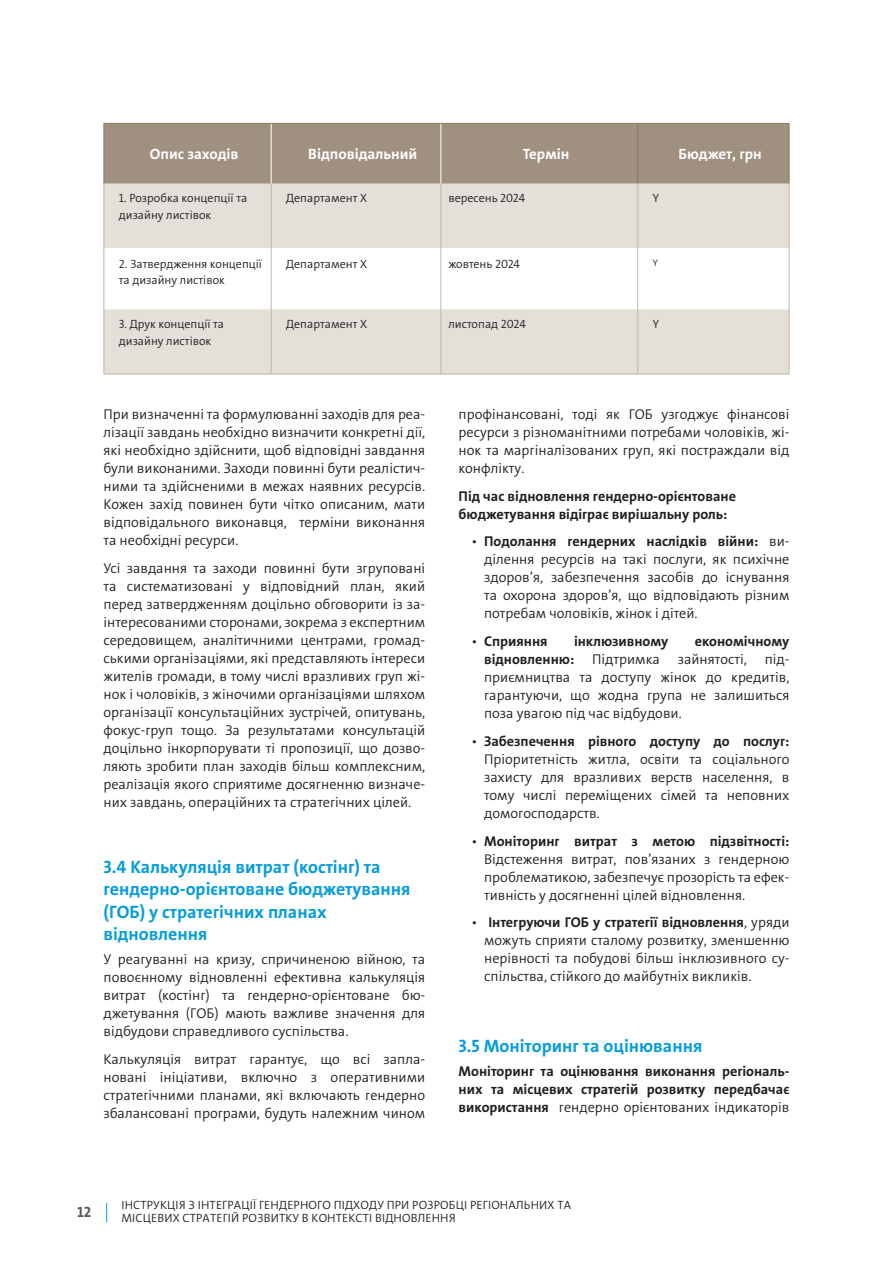
<style>
.page{position:relative;width:893px;height:1263px;background:#fff}
.page>*{position:absolute;margin:0;border:0;box-sizing:border-box;transform-origin:0 0}
.t1{font:700 18px/22.5px "The Sans";color:#069ddc}
.t2{font:700 15px "The Sans";color:#fff}
.t3{font:700 15px "The Sans";color:#57585a}
.t4{font:300 14.25px/18px "The Sans";color:#231f20;text-align:justify}
.t5{font:700 14.25px/18px "The Sans";color:#231f20}
.t6{font:300 12px/16.5px "The Sans";color:#231f20}
.t7{font:300 9.6px "The Sans";color:#231f20}
.s1{font-weight:700}
.s2{font-weight:300}
</style>
<div class="page">
<svg style="left:106px;top:1203px;width:1px;height:19px"></svg>
<div style="left:105px;top:124px;width:684px;height:60px;background:#a0907f"></div>
<svg style="left:105px;top:184px;width:684px;height:190px;fill:#e4dfd8"></svg>
<hr style="left:271px;top:124px;width:1px;height:60px;background:#fff">
<hr style="left:440px;top:124px;width:1px;height:60px;background:#fff">
<hr style="left:104px;top:248px;width:167px;height:1px;background:#fff">
<hr style="left:272px;top:248px;width:168px;height:1px;background:#fff">
<hr style="left:441px;top:248px;width:196px;height:1px;background:#fff">
<hr style="left:638px;top:248px;width:151px;height:1px;background:#fff">
<hr style="left:104px;top:374px;width:167px;height:1px;background:#c2b7a9">
<hr style="left:271px;top:374px;width:170px;height:1px;background:#c2b7a9">
<hr style="left:441px;top:374px;width:197px;height:1px;background:#c2b7a9">
<hr style="left:638px;top:374px;width:151px;height:1px;background:#c2b7a9">
<hr style="left:104px;top:309px;width:167px;height:1px;background:#fff">
<hr style="left:272px;top:309px;width:168px;height:1px;background:#fff">
<hr style="left:441px;top:309px;width:196px;height:1px;background:#fff">
<hr style="left:638px;top:309px;width:151px;height:1px;background:#fff">
<hr style="left:104px;top:123px;width:167px;height:1px;background:#8a7966">
<hr style="left:271px;top:123px;width:170px;height:1px;background:#8a7966">
<hr style="left:441px;top:123px;width:197px;height:1px;background:#8a7966">
<hr style="left:638px;top:123px;width:151px;height:1px;background:#8a7966">
<hr style="left:104px;top:124px;width:1px;height:60px;background:#8a7966">
<hr style="left:637px;top:124px;width:1px;height:60px;background:#8a7966">
<hr style="left:789px;top:124px;width:1px;height:60px;background:#8a7966">
<hr style="left:104px;top:184px;width:1px;height:65px;background:#c2b7a9">
<hr style="left:271px;top:184px;width:1px;height:65px;background:#c2b7a9">
<hr style="left:440px;top:184px;width:1px;height:65px;background:#c2b7a9">
<hr style="left:637px;top:184px;width:1px;height:65px;background:#c2b7a9">
<hr style="left:789px;top:184px;width:1px;height:65px;background:#c2b7a9">
<hr style="left:104px;top:249px;width:1px;height:60px;background:#c2b7a9">
<hr style="left:271px;top:249px;width:1px;height:60px;background:#c2b7a9">
<hr style="left:440px;top:249px;width:1px;height:60px;background:#c2b7a9">
<hr style="left:637px;top:249px;width:1px;height:60px;background:#c2b7a9">
<hr style="left:789px;top:249px;width:1px;height:60px;background:#c2b7a9">
<hr style="left:104px;top:309px;width:1px;height:65px;background:#c2b7a9">
<hr style="left:271px;top:309px;width:1px;height:65px;background:#c2b7a9">
<hr style="left:440px;top:309px;width:1px;height:65px;background:#c2b7a9">
<hr style="left:637px;top:309px;width:1px;height:65px;background:#c2b7a9">
<hr style="left:789px;top:309px;width:1px;height:65px;background:#c2b7a9">
<p class="t2" style="left:150px;top:144px;width:90px">Опис заходів</p>
<p class="t2" style="left:308px;top:144px;width:110px">Відповідальний</p>
<p class="t2" style="left:523px;top:144px;width:48px">Термін</p>
<p class="t2" style="left:678px;top:144px;width:85px">Бюджет, грн</p>
<p class="t6" style="left:119px;top:190px;width:130px">1. Розробка концепції та дизайну листівок</p>
<p class="t6" style="left:286px;top:190px;width:82px">Департамент Х</p>
<p class="t6" style="left:448px;top:190px;width:78px">вересень 2024</p>
<p class="t6" style="left:653px;top:190px;width:8px">Y</p>
<p class="t6" style="left:119px;top:256px;width:145px">2. Затвердження концепції та дизайну листівок</p>
<p class="t6" style="left:286px;top:256px;width:82px">Департамент Х</p>
<p class="t6" style="left:448px;top:256px;width:73px">жовтень 2024</p>
<p class="t7" style="left:653px;top:256px;width:7px">Y</p>
<p class="t6" style="left:119px;top:316px;width:107px">3. Друк концепції та дизайну листівок</p>
<p class="t6" style="left:286px;top:316px;width:82px">Департамент Х</p>
<p class="t6" style="left:448px;top:316px;width:79px">листопад 2024</p>
<p class="t6" style="left:653px;top:316px;width:8px">Y</p>
<p class="t4" style="left:104px;top:405px;width:323px">При визначенні та формулюванні заходів для реа&shy;лізації завдань необхідно визначити конкретні дії, які необхідно здійснити, щоб відповідні завдання були виконаними. Заходи повинні бути реалістич&shy;ними та здійсненими в межах наявних ресурсів.<br>Кожен захід повинен бути чітко описаним, мати відповідального виконавця, терміни виконання та необхідні ресурси.</p>
<p class="t4" style="left:104px;top:559px;width:323px">Усі завдання та заходи повинні бути згруповані та систематизовані у відповідний план, який перед затвердженням доцільно обговорити із за&shy;інтересованими сторонами, зокрема з експертним середовищем, аналітичними центрами, громад&shy;ськими організаціями, які представляють інтереси жителів громади, в тому числі вразливих груп жі&shy;нок і чоловіків, з жіночими організаціями шляхом організації консультаційних зустрічей, опитувань, фокус-груп тощо. За результатами консультацій доцільно інкорпорувати ті пропозиції, що дозво&shy;ляють зробити план заходів більш комплексним, реалізація якого сприятиме досягненню визначе&shy;них завдань, операційних та стратегічних цілей.</p>
<p class="t1" style="left:104px;top:856px;width:309px">3.4 Калькуляція витрат (костінг) та гендерно-орієнтоване бюджетування (ГОБ) у стратегічних планах відновлення</p>
<p class="t4" style="left:104px;top:951px;width:323px">У реагуванні на кризу, спричиненою війною, та повоєнному відновленні ефективна калькуляція витрат (костінг) та гендерно-орієнтоване бю&shy;джетування (ГОБ) мають важливе значення для відбудови справедливого суспільства.</p>
<p class="t4" style="left:104px;top:1050px;width:323px">Калькуляція витрат гарантує, що всі запла&shy;новані ініціативи, включно з оперативними стратегічними планами, які включають гендерно збалансовані програми, будуть належним чином</p>
<p class="t4" style="left:459px;top:405px;width:332px">профінансовані, тоді як ГОБ узгоджує фінансові ресурси з різноманітними потребами чоловіків, жі&shy;нок та маргіналізованих груп, які постраждали від конфлікту.</p>
<p class="t5" style="left:459px;top:487px;width:279px">Під час відновлення гендерно-орієнтоване бюджетування відіграє вирішальну роль:</p>
<p class="t4" style="left:484px;top:533px;width:307px;text-indent:-13px">• <span class="s1">Подолання гендерних наслідків війни:</span> ви&shy;ділення ресурсів на такі послуги, як психічне здоров’я, забезпечення засобів до існування та охорона здоров’я, що відповідають різним потребам чоловіків, жінок і дітей.</p>
<p class="t5" style="left:471px;top:632px;width:78px"><span class="s2">•</span> Сприяння</p>
<p class="t5" style="left:574px;top:632px;width:96px">інклюзивному</p>
<p class="t5" style="left:695px;top:632px;width:96px">економічному</p>
<p class="t5" style="left:484px;top:650px;width:92px">відновленню:</p>
<p class="t4" style="left:592px;top:650px;width:69px">Підтримка</p>
<p class="t4" style="left:678px;top:650px;width:70px">зайнятості,</p>
<p class="t4" style="left:484px;top:650px;width:307px;text-indent:281px">під&shy;приємництва та доступу жінок до кредитів, гарантуючи, що жодна група не залишиться поза увагою під час відбудови.</p>
<p class="t4" style="left:484px;top:732px;width:307px;text-indent:-13px">• <span class="s1">Забезпечення рівного доступу до послуг:<br></span>Пріоритетність житла, освіти та соціального захисту для вразливих верств населення, в тому числі переміщених сімей та неповних домогосподарств.</p>
<p class="t4" style="left:484px;top:832px;width:307px;text-indent:-13px">• <span class="s1">Моніторинг витрат з метою підзвітності:<br></span>Відстеження витрат, пов’язаних з гендерною проблематикою, забезпечує прозорість та ефек&shy;тивність у досягненні цілей відновлення.</p>
<p class="t4" style="left:484px;top:913px;width:307px;text-indent:-13px">• <span class="s1">Інтегруючи ГОБ у стратегії відновлення</span>, уряди можуть сприяти сталому розвитку, зменшенню нерівності та побудові більш інклюзивного су&shy;спільства, стійкого до майбутніх викликів.</p>
<p class="t1" style="left:459px;top:1035px;width:245px">3.5 Моніторинг та оцінювання</p>
<p class="t5" style="left:459px;top:1062px;width:332px;text-align:justify">Моніторинг та оцінювання виконання регіональ&shy;них та місцевих стратегій розвитку передбачає використання <span class="s2">гендерно орієнтованих індикаторів</span></p>
<p class="t3" style="left:77px;top:1202px;width:16px">12</p>
<p class="t6" style="left:121px;top:1198px;width:451px;line-height:13.5px">ІНСТРУКЦІЯ З ІНТЕГРАЦІЇ ГЕНДЕРНОГО ПІДХОДУ ПРИ РОЗРОБЦІ РЕГІОНАЛЬНИХ ТА<br>МІСЦЕВИХ СТРАТЕГІЙ РОЗВИТКУ В КОНТЕКСТІ ВІДНОВЛЕННЯ</p>
</div>
